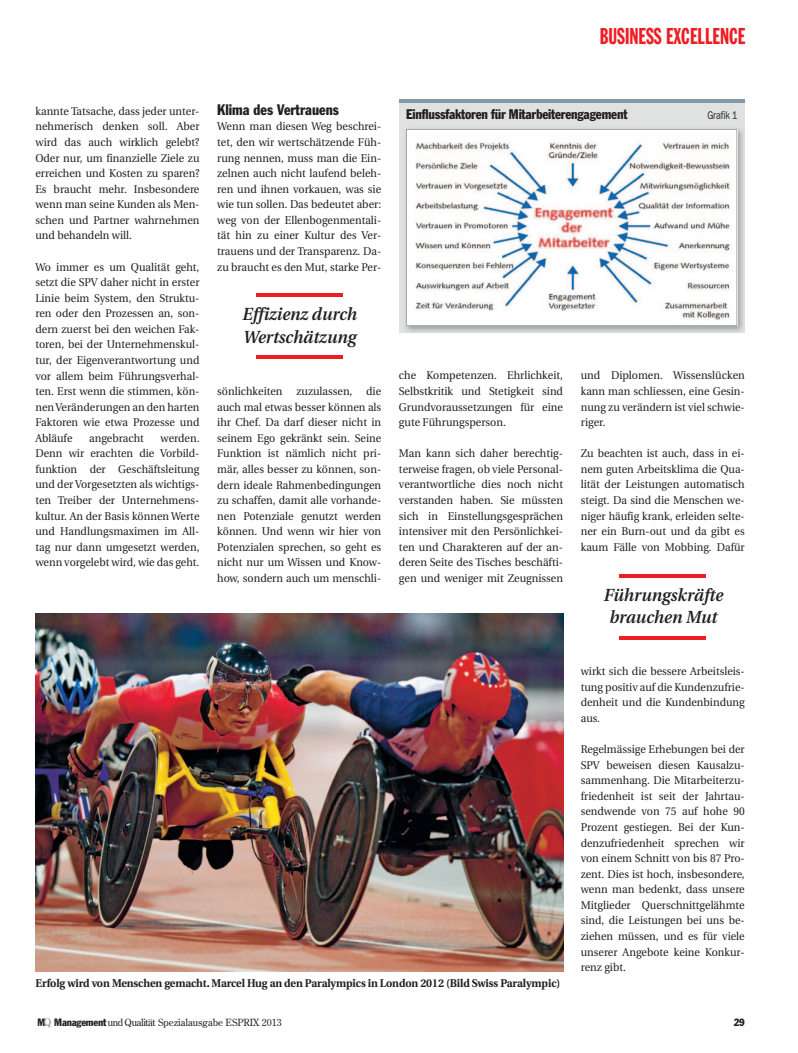
<style>
.page{position:relative;width:798px;height:1053px;background:#fff}
.page>*{position:absolute;margin:0;border:0;box-sizing:border-box;transform-origin:0 0}
.t1{font:22.5px "Franklin Gothic LT Extra Cond";color:#ee1d23;scale:.95 1}
.t2{font:italic 600 17.5px/22.5px "Utopia";color:#231f20;scale:.95 1}
.t3{font:condensed 15px "Franklin Gothic LT";color:#231f20;scale:.95 1}
.t4{font:condensed 13.75px "Franklin Gothic LT";letter-spacing:-.015em;color:#231f20;scale:.95 1}
.t5{font:11.25px/15.5px "Utopia";color:#231f20;text-align:justify;scale:.95 1}
.t6{font:700 11.25px "Utopia";letter-spacing:-.01em;color:#231f20;scale:.95 1}
.t7{font:11.25px "Franklin Gothic LT";letter-spacing:-.015em;color:#231f20;scale:.8 1}
.t8{font:condensed 10.38px "Franklin Gothic LT";color:#231f20}
.t9{font:9.88px "Century Old Style LT";color:#242024}
.s1{font-family:"Franklin Gothic LT";font-stretch:condensed;font-size:10.5px}
.s2{font-size:10.5px;color:#8f8a8c}
</style>
<div class="page">
<hr style="left:256px;top:293px;width:86px;height:4px;background:#ee1d23">
<hr style="left:256px;top:355px;width:86px;height:4px;background:#ee1d23">
<hr style="left:619px;top:574px;width:86px;height:3px;background:#ee1d23">
<svg style="left:619px;top:636px;width:86px;height:3px"></svg>
<img style="left:35px;top:613px;width:528px;height:358px">
<div style="left:399px;top:101px;width:345px;height:231px;background:#e0e2e2"></div>
<hr style="left:399px;top:99px;width:345px;height:4px;background:#819aa5">
<img style="left:405px;top:128px;width:338px;height:204px">
<svg style="left:406px;top:129px;width:330px;height:196px;background:#e9e9eb"></svg>
<h1 class="t1" style="left:599px;top:24px;width:155px">BUSINESS EXCELLENCE</h1>
<p class="t5" style="left:35px;top:103px;width:174px">kannte Tatsache, dass jeder unter&shy;nehmerisch denken soll. Aber wird das auch wirklich gelebt?<br>Oder nur, um finanzielle Ziele zu erreichen und Kosten zu sparen?<br>Es braucht mehr. Insbesondere wenn man seine Kunden als Men&shy;schen und Partner wahrnehmen und behandeln will.</p>
<p class="t5" style="left:35px;top:259px;width:174px">Wo immer es um Qualität geht, setzt die SPV daher nicht in erster Linie beim System, den Struktu&shy;ren oder den Prozessen an, son&shy;dern zuerst bei den weichen Fak&shy;toren, bei der Unternehmenskul&shy;tur, der Eigenverantwortung und vor allem beim Führungsverhal&shy;ten. Erst wenn die stimmen, kön&shy;nen Veränderungen an den harten Faktoren wie etwa Prozesse und Abläufe</p>
<p class="t5" style="left:35px;top:430px;width:174px;text-indent:125px">werden.<br>Denn wir erachten die Vorbild&shy;funktion der Geschäftsleitung und der Vorgesetzten als wichtigs&shy;ten Treiber der Unternehmens&shy;kultur. An der Basis können Werte und Handlungsmaximen im All&shy;tag nur dann umgesetzt werden, wenn vorgelebt wird, wie das geht.</p>
<p class="t5" style="left:89px;top:430px;width:59px">angebracht</p>
<h3 class="t3" style="left:217px;top:100px;width:130px">Klima des Vertrauens</h3>
<p class="t5" style="left:217px;top:119px;width:174px">Wenn man diesen Weg beschrei&shy;tet, den wir wertschätzende Füh&shy;rung nennen, muss man die Ein&shy;zelnen auch nicht laufend beleh&shy;ren und ihnen vorkauen, was sie wie tun sollen. Das bedeutet aber: weg von der Ellenbogenmentali&shy;tät hin zu einer Kultur des Ver&shy;trauens und der Transparenz. Da&shy;zu braucht es den Mut, starke Per-</p>
<h2 class="t2" style="left:242px;top:303px;width:122px">Effizienz durch<br>Wertschätzung</h2>
<p class="t5" style="left:217px;top:383px;width:174px">sönlichkeiten zuzulassen, die auch mal etwas besser können als ihr Chef. Da darf dieser nicht in seinem Ego gekränkt sein. Seine Funktion ist nämlich nicht pri&shy;mär, alles besser zu können, son&shy;dern ideale Rahmenbedingungen zu schaffen, damit alle vorhande&shy;nen Potenziale genutzt werden können. Und wenn wir hier von Potenzialen sprechen, so geht es nicht nur um Wissen und Know&shy;how, sondern auch um menschli-</p>
<p class="t4" style="left:406px;top:106px;width:234px">Einflussfaktoren für Mitarbeiterengagement</p>
<p class="t7" style="left:707px;top:109px;width:39px">Grafik 1</p>
<p class="t5" style="left:399px;top:368px;width:174px">che Kompetenzen. Ehrlichkeit, Selbstkritik und Stetigkeit sind Grundvoraussetzungen für eine gute Führungsperson.</p>
<p class="t5" style="left:399px;top:446px;width:174px">Man kann sich daher berechtig&shy;terweise fragen, ob viele Personal&shy;verantwortliche dies noch nicht verstanden haben. Sie müssten sich in Einstellungsgesprächen intensiver mit den Persönlichkei&shy;ten und Charakteren auf der an&shy;deren Seite des Tisches beschäfti&shy;gen und weniger mit Zeugnissen</p>
<p class="t5" style="left:580px;top:368px;width:174px">und Diplomen. Wissenslücken kann man schliessen, eine Gesin&shy;nung zu verändern ist viel schwie&shy;riger.</p>
<p class="t5" style="left:580px;top:446px;width:174px">Zu beachten ist auch, dass in ei&shy;nem guten Arbeitsklima die Qua&shy;lität der Leistungen automatisch steigt. Da sind die Menschen we&shy;niger häufig krank, erleiden selte&shy;ner ein Burn-out und da gibt es kaum Fälle von Mobbing. Dafür</p>
<h2 class="t2" style="left:602px;top:583px;width:127px;text-align:center">Führungskräfte brauchen Mut</h2>
<p class="t5" style="left:580px;top:664px;width:174px">wirkt sich die bessere Arbeitsleis&shy;tung positiv auf die Kundenzufrie&shy;denheit und die Kundenbindung aus.</p>
<p class="t5" style="left:580px;top:741px;width:174px">Regelmässige Erhebungen bei der SPV beweisen diesen Kausalzu&shy;sammenhang. Die Mitarbeiterzu&shy;friedenheit ist seit der Jahrtau&shy;sendwende von 75 auf hohe 90<br>Prozent gestiegen. Bei der Kun&shy;denzufriedenheit sprechen wir von einem Schnitt von bis 87 Pro&shy;zent. Dies ist hoch, insbesondere, wenn man bedenkt, dass unsere Mitglieder Querschnittgelähmte sind, die Leistungen bei uns be&shy;ziehen müssen, und es für viele unserer Angebote keine Konkur&shy;renz gibt.</p>
<p class="t6" style="left:35px;top:976px;width:554px">Erfolg wird von Menschen gemacht. Marcel Hug an den Paralympics in London 2012 (Bild Swiss Paralympic)</p>
<p class="t9" style="left:37px;top:1015px;width:246px"><span class="s1">M</span><span class="s2">Q</span> <span class="s1">Management</span>undQualität Spezialausgabe ESPRIX 2013</p>
<p class="t8" style="left:733px;top:1015px;width:12px">29</p>
</div>
